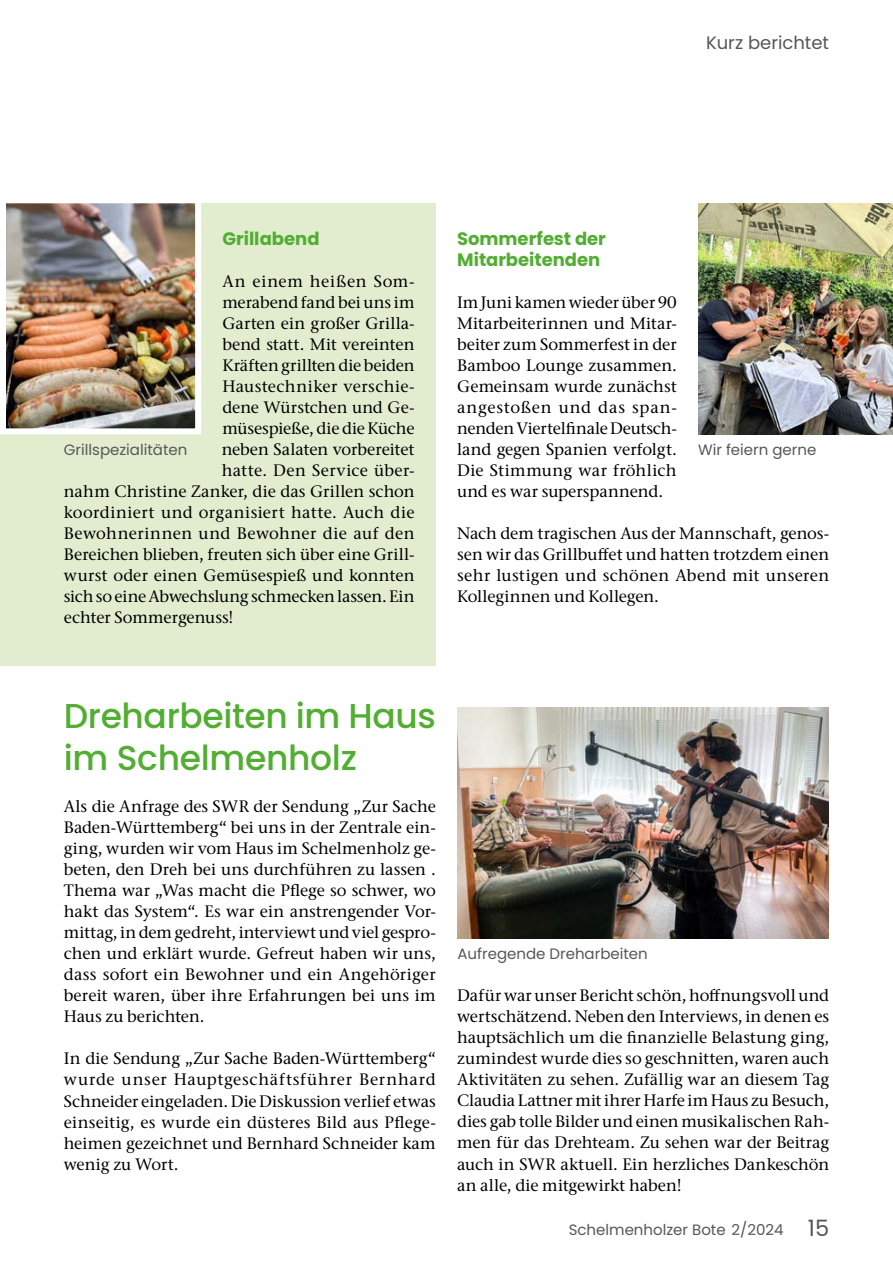
<style>
.page{position:relative;width:893px;height:1263px;background:#fff}
.page>*{position:absolute;margin:0;border:0;box-sizing:border-box;transform-origin:0 0}
.t1{font:500 34.5px/42px "Poppins";letter-spacing:-.01em;color:#52ae32}
.t2{font:700 18px/21px "Poppins";color:#52ae32}
.t3{font:18px "Poppins";color:#575756}
.t4{font:500 16.5px/21px "Stone Serif ITC Pro";letter-spacing:.005em;color:#000;text-align:justify}
.t5{font:500 16.5px "Stone Serif ITC Pro";letter-spacing:.025em;color:#000}
.t6{font:500 16.5px "Stone Serif ITC Pro";letter-spacing:.03em;color:#000}
.t7{font:500 16.5px "Stone Serif ITC Pro";letter-spacing:-.015em;color:#000}
.t8{font:500 16.5px "Stone Serif ITC Pro";letter-spacing:.045em;color:#000}
.t9{font:15px "Poppins";color:#575756}
.s1{font-size:22.5px}
</style>
<div class="page">
<div style="left:0;top:203px;width:436px;height:462px;background:#e2edd0"></div>
<img style="left:7px;top:204px;width:187px;height:223px">
<div style="left:0;top:197px;width:201px;height:237px;border:6px solid #fff"></div>
<img style="left:698px;top:203px;width:195px;height:231px">
<img style="left:457px;top:707px;width:372px;height:231px">
<p class="t3" style="left:706px;top:32px;width:125px">Kurz berichtet</p>
<p class="t2" style="left:222px;top:229px;width:99px">Grillabend</p>
<p class="t8" style="left:222px;top:272px;width:194px">An einem heißen Som-</p>
<p class="t4" style="left:222px;top:292px;width:194px">merabend fand bei uns im</p>
<p class="t4" style="left:222px;top:313px;width:194px">Garten ein großer Grilla-</p>
<p class="t4" style="left:222px;top:334px;width:194px">bend statt. Mit vereinten</p>
<p class="t4" style="left:222px;top:355px;width:194px">Kräften grillten die beiden</p>
<p class="t5" style="left:222px;top:377px;width:194px">Haustechniker verschie-</p>
<p class="t4" style="left:222px;top:397px;width:194px">dene Würstchen und Ge-</p>
<p class="t7" style="left:222px;top:419px;width:194px">müsespieße, die die Küche</p>
<p class="t4" style="left:222px;top:439px;width:194px">neben Salaten vorbereitet</p>
<p class="t5" style="left:222px;top:461px;width:194px">hatte. Den Service über-</p>
<p class="t4" style="left:64px;top:481px;width:352px">nahm Christine Zanker, die das Grillen schon</p>
<p class="t4" style="left:64px;top:502px;width:352px">koordiniert und organisiert hatte. Auch die</p>
<p class="t6" style="left:64px;top:524px;width:352px">Bewohnerinnen und Bewohner die auf den</p>
<p class="t4" style="left:64px;top:544px;width:352px">Bereichen blieben, freuten sich über eine Grill-</p>
<p class="t4" style="left:64px;top:565px;width:352px">wurst oder einen Gemüsespieß und konnten</p>
<p class="t4" style="left:64px;top:586px;width:352px">sich so eine Abwechslung schmecken lassen. Ein</p>
<p class="t4" style="left:64px;top:607px;width:171px">echter Sommergenuss!</p>
<p class="t9" style="left:64px;top:441px;width:125px">Grillspezialitäten</p>
<p class="t2" style="left:457px;top:229px;width:150px">Sommerfest der<br>Mitarbeitenden</p>
<p class="t4" style="left:457px;top:292px;width:221px">Im Juni kamen wieder über 90<br>Mitarbeiterinnen und Mitar&shy;beiter zum Sommerfest in der Bamboo Lounge zusammen.<br>Gemeinsam wurde zunächst angestoßen und das span&shy;nenden Viertelfinale Deutsch&shy;land gegen Spanien verfolgt.<br>Die Stimmung war fröhlich und es war superspannend.</p>
<p class="t4" style="left:457px;top:523px;width:374px">Nach dem tragischen Aus der Mannschaft, genos&shy;sen wir das Grillbuffet und hatten trotzdem einen sehr lustigen und schönen Abend mit unseren Kolleginnen und Kollegen.</p>
<p class="t9" style="left:698px;top:441px;width:120px">Wir feiern gerne</p>
<h1 class="t1" style="left:64px;top:695px;width:374px">Dreharbeiten im Haus im Schelmenholz</h1>
<p class="t4" style="left:64px;top:796px;width:374px">Als die Anfrage des SWR der Sendung „Zur Sache Baden-Württemberg“ bei uns in der Zentrale ein&shy;ging, wurden wir vom Haus im Schelmenholz ge&shy;beten, den Dreh bei uns durchführen zu lassen .<br>Thema war „Was macht die Pflege so schwer, wo hakt das System“. Es war ein anstrengender Vor&shy;mittag, in dem gedreht, interviewt und viel gespro&shy;chen und erklärt wurde. Gefreut haben wir uns, dass sofort ein Bewohner und ein Angehöriger bereit waren, über ihre Erfahrungen bei uns im Haus zu berichten.</p>
<p class="t4" style="left:64px;top:1048px;width:374px">In die Sendung „Zur Sache Baden-Württemberg“ wurde unser Hauptgeschäftsführer Bernhard Schneider eingeladen. Die Diskussion verlief etwas einseitig, es wurde ein düsteres Bild aus Pflege&shy;heimen gezeichnet und Bernhard Schneider kam wenig zu Wort.</p>
<p class="t9" style="left:457px;top:945px;width:192px">Aufregende Dreharbeiten</p>
<p class="t4" style="left:457px;top:985px;width:374px">Dafür war unser Bericht schön, hoffnungsvoll und wertschätzend. Neben den Interviews, in denen es hauptsächlich um die finanzielle Belastung ging, zumindest wurde dies so geschnitten, waren auch Aktivitäten zu sehen. Zufällig war an diesem Tag Claudia Lattner mit ihrer Harfe im Haus zu Besuch, dies gab tolle Bilder und einen musikalischen Rah&shy;men für das Drehteam. Zu sehen war der Beitrag auch in SWR aktuell. Ein herzliches Dankeschön an alle, die mitgewirkt haben!</p>
<p class="t9" style="left:569px;top:1221px;width:262px">Schelmenholzer Bote 2/2024 <span class="s1">15</span></p>
</div>
